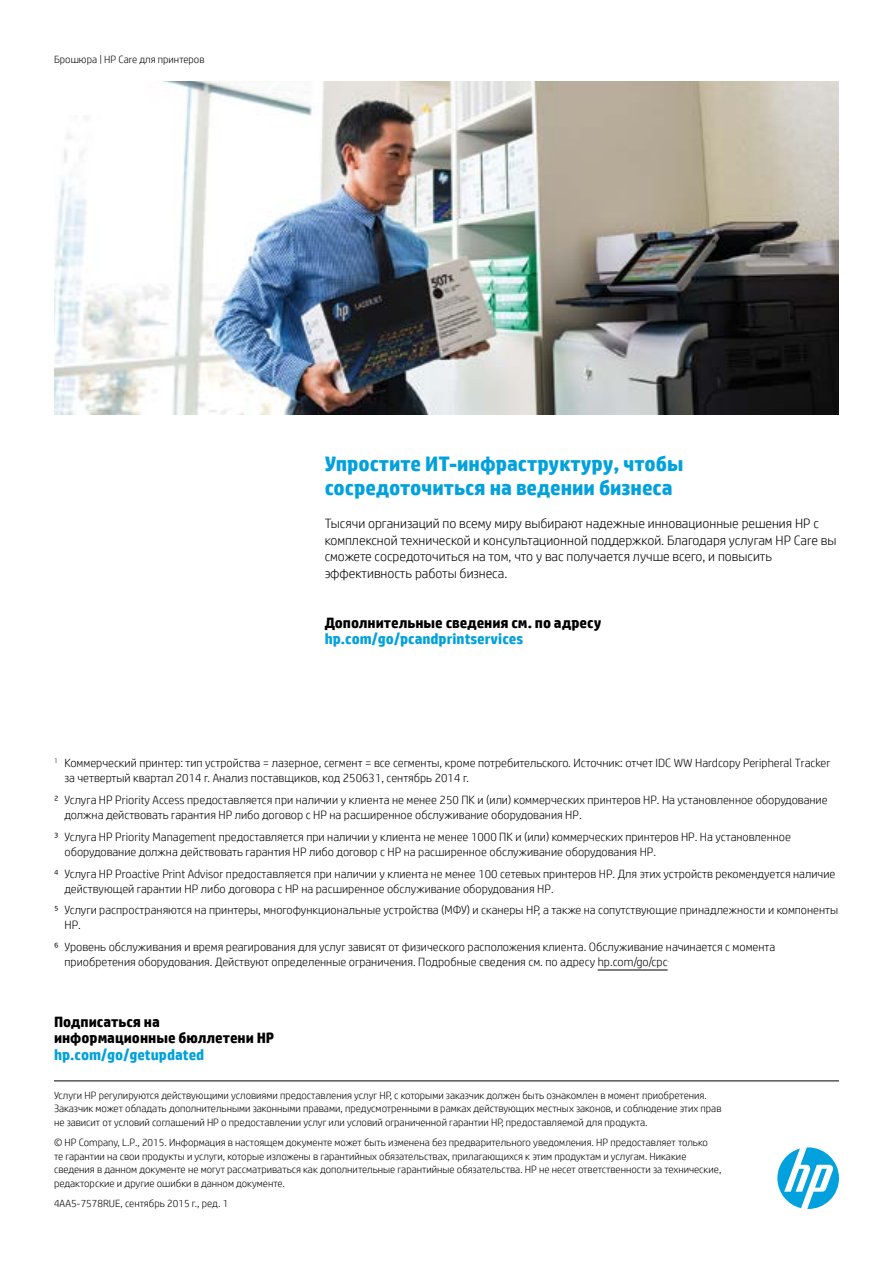
<style>
.page{position:relative;width:893px;height:1263px;background:#fff}
.page>*{position:absolute;margin:0;border:0;box-sizing:border-box;transform-origin:0 0}
.Subhead_14_16_bold_b{font:700 21px/24px "HP Simplified";color:#00a1dd}
.Call_to_action_10_11{font:700 15px/16.5px "HP Simplified";color:#000}
.Body_last{font:300 13.5px/16.5px "HP Simplified";color:#000}
.Footnotes{font:300 12px/15px "HP Simplified";color:#000}
.Legal_7_9{font:300 10.5px/13.5px "HP Simplified";color:#000}
.Title_descriptor{font:300 10.5px "HP Simplified";color:#000}
.s1{color:#00a1dd}
</style>
<div class="page">
<svg style="left:777px;top:1147px;width:62px;height:62px"></svg>
<hr style="left:54px;top:1081px;width:785px;height:1px;background:#000">
<img style="left:54px;top:81px;width:785px;height:334px">
<hr style="left:598px;top:970px;width:70px;height:1px;background:#000">
<p class="Title_descriptor" style="left:54px;top:52px;width:152px">Брошюра | HP Care для принтеров</p>
<p class="Subhead_14_16_bold_b" style="left:325px;top:452px;width:360px">Упростите ИТ-инфраструктуру, чтобы сосредоточиться на ведении бизнеса</p>
<p class="Body_last" style="left:325px;top:515px;width:513px">Тысячи организаций по всему миру выбирают надежные инновационные решения HP с комплексной технической и консультационной поддержкой. Благодаря услугам HP Care вы сможете сосредоточиться на том, что у вас получается лучше всего, и повысить эффективность работы бизнеса.</p>
<p class="Call_to_action_10_11" style="left:325px;top:614px;width:278px">Дополнительные сведения см. по адресу <span class="s1">hp.com/go/pcandprintservices</span></p>
<p class="Footnotes" style="left:64px;top:755px;width:767px;text-indent:-10px"><sup>1</sup> Коммерческий принтер: тип устройства = лазерное, сегмент = все сегменты, кроме потребительского. Источник: отчет IDC WW Hardcopy Peripheral Tracker за четвертый квартал 2014 г. Анализ поставщиков, код 250631, сентябрь 2014 г.</p>
<p class="Footnotes" style="left:64px;top:792px;width:765px;text-indent:-10px">² Услуга HP Priority Access предоставляется при наличии у клиента не менее 250 ПК и (или) коммерческих принтеров HP. На установленное оборудование должна действовать гарантия HP либо договор с HP на расширенное обслуживание оборудования HP.</p>
<p class="Footnotes" style="left:64px;top:829px;width:728px;text-indent:-10px">³ Услуга HP Priority Management предоставляется при наличии у клиента не менее 1000 ПК и (или) коммерческих принтеров HP. На установленное оборудование должна действовать гарантия HP либо договор с HP на расширенное обслуживание оборудования HP.</p>
<p class="Footnotes" style="left:64px;top:866px;width:772px;text-indent:-10px">⁴ Услуга HP Proactive Print Advisor предоставляется при наличии у клиента не менее 100 сетевых принтеров HP. Для этих устройств рекомендуется наличие действующей гарантии HP либо договора с HP на расширенное обслуживание оборудования HP.</p>
<p class="Footnotes" style="left:64px;top:902px;width:775px;text-indent:-10px">⁵ Услуги распространяются на принтеры, многофункциональные устройства (МФУ) и сканеры HP, а также на сопутствующие принадлежности и компоненты<br>HP.</p>
<p class="Footnotes" style="left:64px;top:939px;width:712px;text-indent:-10px">⁶ Уровень обслуживания и время реагирования для услуг зависят от физического расположения клиента. Обслуживание начинается с момента приобретения оборудования. Действуют определенные ограничения. Подробные сведения см. по адресу hp.com/go/cpc<sup>.</sup></p>
<p class="Call_to_action_10_11" style="left:54px;top:1013px;width:222px">Подписаться на информационные бюллетени HP <span class="s1">hp.com/go/getupdated</span></p>
<p class="Legal_7_9" style="left:54px;top:1088px;width:669px">Услуги HP регулируются действующими условиями предоставления услуг HP, с которыми заказчик должен быть ознакомлен в момент приобретения.<br>Заказчик может обладать дополнительными законными правами, предусмотренными в рамках действующих местных законов, и соблюдение этих прав не зависит от условий соглашений HP о предоставлении услуг или условий ограниченной гарантии HP, предоставляемой для продукта.</p>
<p class="Legal_7_9" style="left:54px;top:1135px;width:669px">© HP Company, L.P., 2015. Информация в настоящем документе может быть изменена без предварительного уведомления. HP предоставляет только<br>те гарантии на свои продукты и услуги, которые изложены в гарантийных обязательствах, прилагающихся к этим продуктам и услугам. Никакие сведения в данном документе не могут рассматриваться как дополнительные гарантийные обязательства. HP не несет ответственности за технические, редакторские и другие ошибки в данном документе.</p>
<p class="Legal_7_9" style="left:54px;top:1196px;width:176px">4AA5-7578RUE, сентябрь 2015 г., ред. 1</p>
</div>
